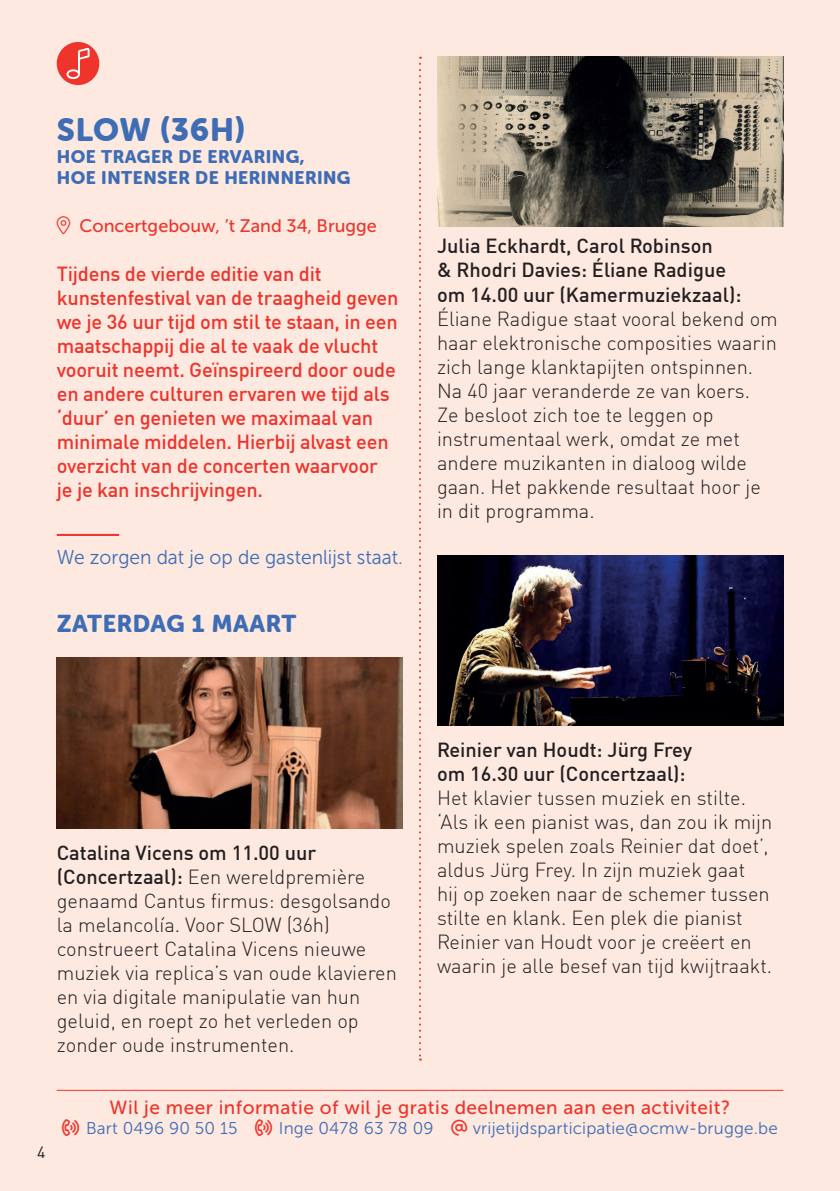
<style>
.page{position:relative;width:840px;height:1191px;background:#fff}
.page>*{position:absolute;margin:0;border:0;box-sizing:border-box;transform-origin:0 0}
.t1{font:32px "Museo Sans Rounded 900";letter-spacing:.025em;color:#3e6db5}
.t2{font:24px "Museo Sans Rounded 900";letter-spacing:.025em;color:#3e6db5}
.t3{font:300 20px/24px "DIN Offc Pro";color:#231f20}
.t4{font:500 20px/24px "DIN Offc Pro";letter-spacing:-.01em;color:#ee342b}
.t5{font:500 20px/24px "DIN Offc Pro";color:#231f20}
.t6{font:20px "Museo Sans 300";color:#3e6db5;scale:.96 1}
.t7{font:19px "Museo Sans 500";letter-spacing:.025em;color:#ee342b}
.t8{font:18px/21.6px "Museo Sans Rounded 900";letter-spacing:.025em;color:#3e6db5}
.t9{font:18px "Museo Sans 500";color:#ee342b}
.t10{font:17px "Museo Sans 300";letter-spacing:.01em;color:#3e6db5}
.t11{font:16px "DIN Offc Pro";color:#231f20}
.s1{font-weight:500}
.s2{color:#ee342b}
</style>
<div class="page">
<div style="left:0;top:0;width:839px;height:1191px;background:#fde9e0"></div>
<div style="left:57px;top:42px;width:42px;height:43px;background:#ee342b;border-radius:50%"></div>
<svg style="left:66px;top:48px;width:23px;height:31px"></svg>
<hr style="left:57px;top:534px;width:62px;height:2px;background:#ee342b">
<img style="left:437px;top:556px;width:345px;height:170px">
<img style="left:437px;top:57px;width:345px;height:170px">
<img style="left:57px;top:658px;width:346px;height:170px">
<svg style="left:419px;top:57px;width:2px;height:1003px"></svg>
<hr style="left:57px;top:1089px;width:725px;height:1px;background:#ee342b">
<h1 class="t1" style="left:57px;top:112px;width:189px">SLOW (36H)</h1>
<p class="t8" style="left:57px;top:146px;width:295px">HOE TRAGER DE ERVARING,<br>HOE INTENSER DE HERINNERING</p>
<p class="t9" style="left:79px;top:216px;width:299px">Concertgebouw, ’t Zand 34, Brugge</p>
<p class="t4" style="left:57px;top:260px;width:343px">Tijdens de vierde editie van dit kunstenfestival van de traagheid geven we je 36 uur tijd om stil te staan, in een maatschappij die al te vaak de vlucht vooruit neemt. Geïnspireerd door oude en andere culturen ervaren we tijd als ‘duur’ en genieten we maximaal van minimale middelen. Hierbij alvast een overzicht van de concerten waarvoor je je kan inschrijvingen.</p>
<p class="t6" style="left:57px;top:546px;width:362px">We zorgen dat je op de gastenlijst staat.</p>
<p class="t2" style="left:57px;top:610px;width:241px">ZATERDAG 1 MAART</p>
<p class="t5" style="left:437px;top:232px;width:306px">Julia Eckhardt, Carol Robinson<br>&amp; Rhodri Davies: Éliane Radigue om 14.00 uur (Kamermuziekzaal):</p>
<p class="t3" style="left:437px;top:304px;width:342px">Éliane Radigue staat vooral bekend om haar elektronische composities waarin zich lange klanktapijten ontspinnen.<br>Na 40 jaar veranderde ze van koers.<br>Ze besloot zich toe te leggen op instrumentaal werk, omdat ze met andere muzikanten in dialoog wilde gaan. Het pakkende resultaat hoor je in dit programma.</p>
<p class="t3" style="left:57px;top:839px;width:341px"><span class="s1">Catalina Vicens om 11.00 uur (Concertzaal):</span> Een wereldpremière genaamd Cantus firmus: desgolsando la melancolía. Voor SLOW (36h) construeert Catalina Vicens nieuwe muziek via replica’s van oude klavieren en via digitale manipulatie van hun geluid, en roept zo het verleden op zonder oude instrumenten.</p>
<p class="t5" style="left:437px;top:735px;width:256px">Reinier van Houdt: Jürg Frey om 16.30 uur (Concertzaal):</p>
<p class="t3" style="left:437px;top:784px;width:336px">Het klavier tussen muziek en stilte. ‘Als ik een pianist was, dan zou ik mijn muziek spelen zoals Reinier dat doet’, aldus Jürg Frey. In zijn muziek gaat<br>hij op zoeken naar de schemer tussen stilte en klank. Een plek die pianist Reinier van Houdt voor je creëert en waarin je alle besef van tijd kwijtraakt.</p>
<p class="t11" style="left:37px;top:1139px;width:10px">4</p>
<p class="t7" style="left:110px;top:1096px;width:622px">Wil je meer informatie of wil je gratis deelnemen aan een activiteit?</p>
<p class="t10" style="left:62px;top:1118px;width:372px"><span class="s2">★</span> Bart 0496 90 50 15 <span class="s2">★</span> Inge 0478 63 78 09</p>
<p class="t10" style="left:472px;top:1118px;width:306px">vrijetijdsparticipatie@ocmw-brugge.be</p>
</div>
